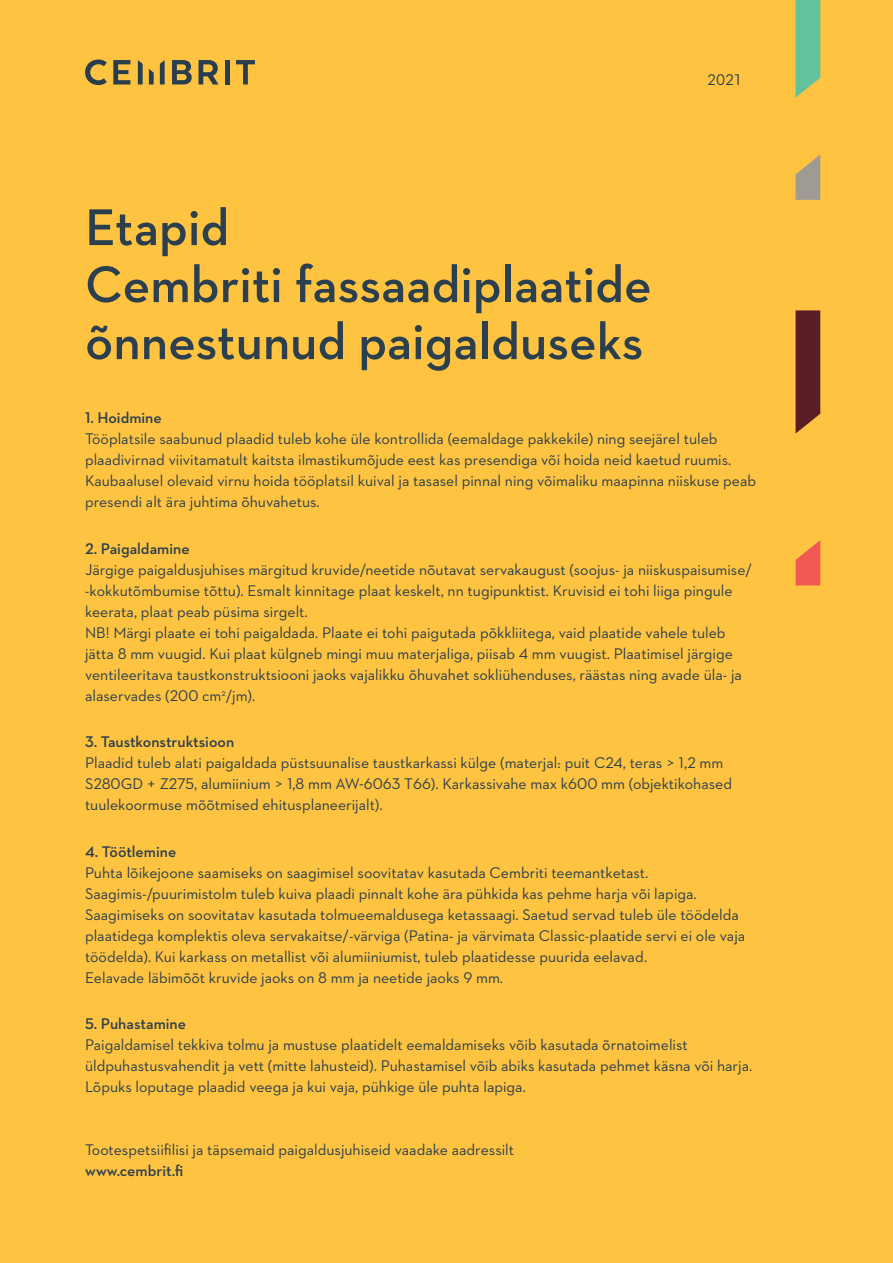
<style>
.page{position:relative;width:893px;height:1263px;background:#fec340}
.page>*{position:absolute;margin:0;border:0;box-sizing:border-box;transform-origin:0 0}
.t1{font:600 52.5px/57px "Neutraface 2 Text";color:#2b3f4e}
.t2{font:15.75px/21px "Neutraface 2 Text";color:#2b3f4e}
.t3{font:600 15.75px "Neutraface 2 Text";color:#2b3f4e}
.t4{font:15.75px "Neutraface 2 Text";color:#283e4e}
</style>
<div class="page">
<svg style="left:85px;top:60px;width:22px;height:25px"></svg>
<svg style="left:113px;top:60px;width:17px;height:24px"></svg>
<svg style="left:172px;top:60px;width:20px;height:24px"></svg>
<svg style="left:199px;top:60px;width:20px;height:24px"></svg>
<div style="left:225px;top:60px;width:5px;height:24px;background:#283e4e"></div>
<svg style="left:236px;top:60px;width:19px;height:24px"></svg>
<svg style="left:138px;top:60px;width:5px;height:24px"></svg>
<svg style="left:149px;top:69px;width:5px;height:15px"></svg>
<svg style="left:160px;top:60px;width:5px;height:24px"></svg>
<svg style="left:796px;top:0;width:24px;height:97px;background:#70c293"></svg>
<svg style="left:796px;top:155px;width:24px;height:45px"></svg>
<svg style="left:796px;top:540px;width:24px;height:45px"></svg>
<svg style="left:796px;top:310px;width:24px;height:123px;background:#672a28"></svg>
<h1 class="t1" style="left:85px;top:198px;width:568px">Etapid<br>Cembriti fassaadiplaatide õnnestunud paigalduseks</h1>
<p class="t4" style="left:707px;top:69px;width:37px">2021</p>
<p class="t3" style="left:85px;top:408px;width:78px">1. Hoidmine</p>
<p class="t2" style="left:85px;top:428px;width:673px">Tööplatsile saabunud plaadid tuleb kohe üle kontrollida (eemaldage pakkekile) ning seejärel tuleb plaadivirnad viivitamatult kaitsta ilmastikumõjude eest kas presendiga või hoida neid kaetud ruumis.<br>Kaubaalusel olevaid virnu hoida tööplatsil kuival ja tasasel pinnal ning võimaliku maapinna niiskuse peab presendi alt ära juhtima õhuvahetus.</p>
<p class="t3" style="left:85px;top:538px;width:106px">2. Paigaldamine</p>
<p class="t2" style="left:85px;top:559px;width:669px">Järgige paigaldusjuhises märgitud kruvide/neetide nõutavat servakaugust (soojus- ja niiskuspaisumise/ -kokkutõmbumise tõttu). Esmalt kinnitage plaat keskelt, nn tugipunktist. Kruvisid ei tohi liiga pingule keerata, plaat peab püsima sirgelt.<br>NB! Märgi plaate ei tohi paigaldada. Plaate ei tohi paigutada põkkliitega, vaid plaatide vahele tuleb jätta 8 mm vuugid. Kui plaat külgneb mingi muu materjaliga, piisab 4 mm vuugist. Plaatimisel järgige ventileeritava taustkonstruktsiooni jaoks vajalikku õhuvahet sokliühenduses, räästas ning avade üla- ja alaservades (200 cm<sup>2</sup>/jm).</p>
<p class="t3" style="left:85px;top:732px;width:151px">3. Taustkonstruktsioon</p>
<p class="t2" style="left:85px;top:752px;width:648px">Plaadid tuleb alati paigaldada püstsuunalise taustkarkassi külge (materjal: puit C24, teras &gt; 1,2 mm<br>S280GD + Z275, alumiinium &gt; 1,8 mm AW-6063 T66). Karkassivahe max k600 mm (objektikohased tuulekoormuse mõõtmised ehitusplaneerijalt).</p>
<p class="t3" style="left:85px;top:841px;width:93px">4. Töötlemine</p>
<p class="t2" style="left:85px;top:862px;width:662px">Puhta lõikejoone saamiseks on saagimisel soovitatav kasutada Cembriti teemantketast.<br>Saagimis-/puurimistolm tuleb kuiva plaadi pinnalt kohe ära pühkida kas pehme harja või lapiga.<br>Saagimiseks on soovitatav kasutada tolmueemaldusega ketassaagi. Saetud servad tuleb üle töödelda plaatidega komplektis oleva servakaitse/-värviga (Patina- ja värvimata Classic-plaatide servi ei ole vaja töödelda). Kui karkass on metallist või alumiiniumist, tuleb plaatidesse puurida eelavad.<br>Eelavade läbimõõt kruvide jaoks on 8 mm ja neetide jaoks 9 mm.</p>
<p class="t3" style="left:85px;top:1014px;width:103px">5. Puhastamine</p>
<p class="t2" style="left:85px;top:1034px;width:669px">Paigaldamisel tekkiva tolmu ja mustuse plaatidelt eemaldamiseks võib kasutada õrnatoimelist üldpuhastusvahendit ja vett (mitte lahusteid). Puhastamisel võib abiks kasutada pehmet käsna või harja.<br>Lõpuks loputage plaadid veega ja kui vaja, pühkige üle puhta lapiga.</p>
<p class="t2" style="left:85px;top:1139px;width:431px">Tootespetsiifilisi ja täpsemaid paigaldusjuhiseid vaadake aadressilt</p>
<p class="t3" style="left:85px;top:1161px;width:100px">www.cembrit.fi</p>
</div>
